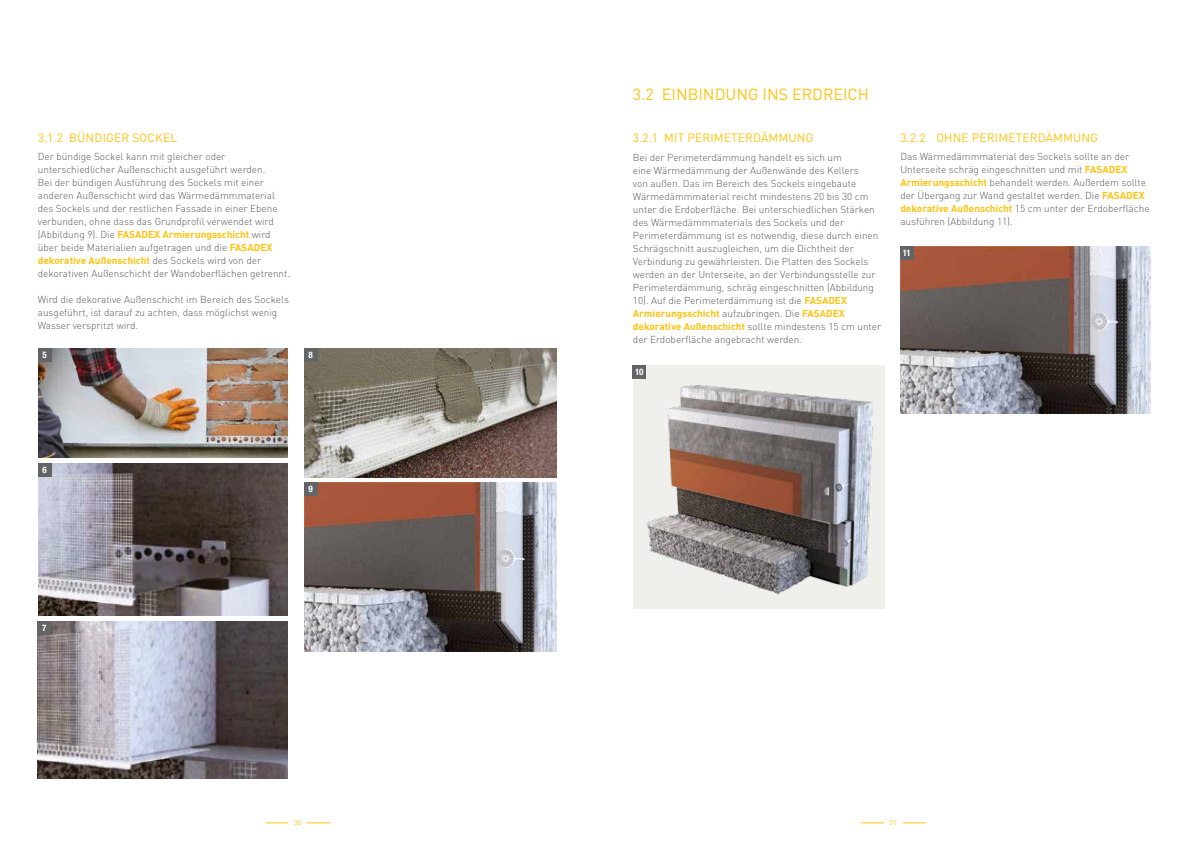
<style>
.page{position:relative;width:1191px;height:842px;background:#fff}
.page>*{position:absolute;margin:0;border:0;box-sizing:border-box;transform-origin:0 0}
.t1{font:16px "DIN Pro";color:#ffc20e}
.t2{font:12px "DIN Pro";letter-spacing:.01em;color:#ffc20e}
.t3{font:300 10px/13px "DIN Pro";color:#58595b}
.t4{font:700 condensed 9px "Helvetica Neue LT Pro";color:#fff}
.t5{font:7px "DIN Pro";color:#ffc20e}
.s1{font-weight:700;color:#ffc20e}
</style>
<div class="page">
<hr style="left:265px;top:822px;width:65px;height:1px;background:#ffc20e">
<div style="left:288px;top:817px;width:19px;height:12px;background:#fff"></div>
<hr style="left:861px;top:822px;width:64px;height:1px;background:#ffc20e">
<div style="left:883px;top:817px;width:19px;height:12px;background:#fff"></div>
<img style="left:304px;top:483px;width:252px;height:169px">
<div style="left:304px;top:483px;width:13px;height:13px;background:#636466"></div>
<img style="left:38px;top:349px;width:249px;height:109px">
<div style="left:38px;top:349px;width:13px;height:13px;background:#636466"></div>
<img style="left:38px;top:463px;width:249px;height:152px">
<div style="left:38px;top:463px;width:13px;height:13px;background:#636466"></div>
<img style="left:38px;top:621px;width:249px;height:157px">
<div style="left:38px;top:621px;width:13px;height:13px;background:#636466"></div>
<img style="left:304px;top:349px;width:252px;height:128px">
<div style="left:304px;top:349px;width:13px;height:13px;background:#636466"></div>
<img style="left:900px;top:247px;width:250px;height:167px">
<div style="left:900px;top:247px;width:13px;height:13px;background:#636466"></div>
<div style="left:633px;top:366px;width:251px;height:243px;background:#efefec"></div>
<img style="left:646px;top:385px;width:227px;height:210px">
<div style="left:633px;top:366px;width:13px;height:13px;background:#636466"></div>
<p class="t2" style="left:38px;top:129px;width:141px">3.1.2 BÜNDIGER SOCKEL</p>
<p class="t3" style="left:38px;top:150px;width:254px">Der bündige Sockel kann mit gleicher oder unterschiedlicher Außenschicht ausgeführt werden.<br>Bei der bündigen Ausführung des Sockels mit einer anderen Außenschicht wird das Wärmedämmmaterial des Sockels und der restlichen Fassade in einer Ebene verbunden, ohne dass das Grundprofil verwendet wird (Abbildung 9). Die <span class="s1">FASADEX Armierungsschicht</span> wird über beide Materialien aufgetragen und die <span class="s1">FASADEX dekorative Außenschicht</span> des Sockels wird von der dekorativen Außenschicht der Wandoberflächen getrennt.</p>
<p class="t3" style="left:38px;top:293px;width:253px">Wird die dekorative Außenschicht im Bereich des Sockels ausgeführt, ist darauf zu achten, dass möglichst wenig<br>Wasser verspritzt wird.</p>
<p class="t4" style="left:42px;top:350px;width:6px">5</p>
<p class="t4" style="left:308px;top:350px;width:6px">8</p>
<p class="t4" style="left:42px;top:465px;width:6px">6</p>
<p class="t4" style="left:308px;top:484px;width:6px">9</p>
<p class="t4" style="left:42px;top:622px;width:6px">7</p>
<h1 class="t1" style="left:633px;top:83px;width:237px">3.2 EINBINDUNG INS ERDREICH</h1>
<p class="t2" style="left:633px;top:129px;width:182px">3.2.1 MIT PERIMETERDÄMMUNG</p>
<p class="t3" style="left:633px;top:150px;width:250px">Bei der Perimeterdämmung handelt es sich um<br>eine Wärmedämmung der Außenwände des Kellers<br>von außen. Das im Bereich des Sockels eingebaute Wärmedämmmaterial reicht mindestens 20 bis 30 cm unter die Erdoberfläche. Bei unterschiedlichen Stärken des Wärmedämmmaterials des Sockels und der Perimeterdämmung ist es notwendig, diese durch einen Schrägschnitt auszugleichen, um die Dichtheit der Verbindung zu gewährleisten. Die Platten des Sockels werden an der Unterseite, an der Verbindungsstelle zur Perimeterdämmung, schräg eingeschnitten (Abbildung 10). Auf die Perimeterdämmung ist die <span class="s1">FASADEX Armierungsschicht</span> aufzubringen. Die <span class="s1">FASADEX dekorative Außenschicht</span> sollte mindestens 15 cm unter der Erdoberfläche angebracht werden.</p>
<p class="t4" style="left:635px;top:367px;width:10px">10</p>
<p class="t2" style="left:900px;top:129px;width:199px">3.2.2 OHNE PERIMETERDÄMMUNG</p>
<p class="t3" style="left:900px;top:150px;width:251px">Das Wärmedämmmaterial des Sockels sollte an der Unterseite schräg eingeschnitten und mit <span class="s1">FASADEX Armierungsschicht</span> behandelt werden. Außerdem sollte der Übergang zur Wand gestaltet werden. Die <span class="s1">FASADEX dekorative Außenschicht</span> 15 cm unter der Erdoberfläche ausführen (Abbildung 11).</p>
<p class="t4" style="left:902px;top:248px;width:10px">11</p>
<p class="t5" style="left:294px;top:818px;width:9px">30</p>
<p class="t5" style="left:889px;top:818px;width:9px">31</p>
</div>
